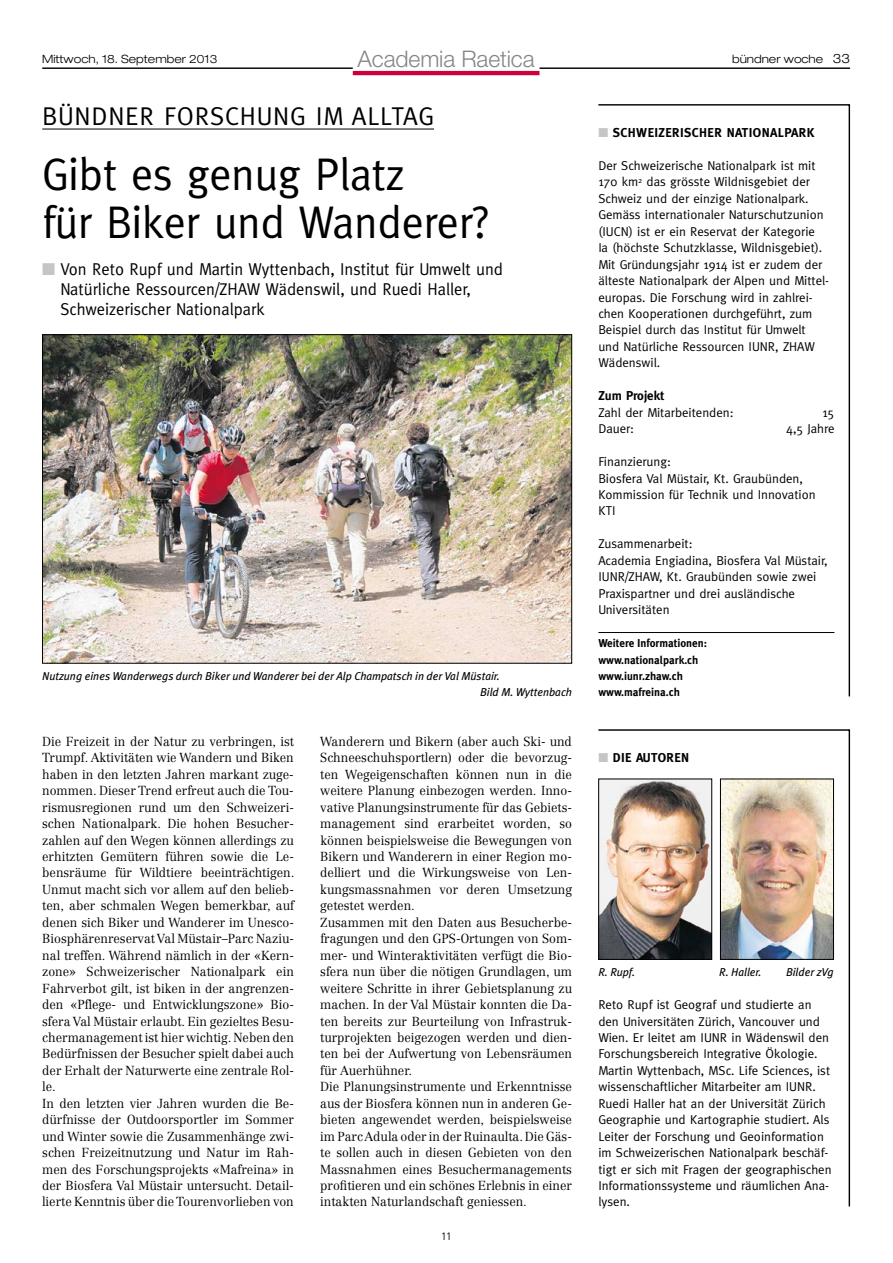
<style>
.page{position:relative;width:893px;height:1263px;background:#fff}
.page>*{position:absolute;margin:0;border:0;box-sizing:border-box;transform-origin:0 0}
.t1{font:45.75px/48.6px "Meta";letter-spacing:-.005em;color:#000;scale:.96 1}
.t2{font:25.8px "Meta";color:#000}
.t3{font:300 22.95px "Helvetica Neue LT Std";color:#868686}
.t4{font:17.1px/20.1px "Meta";color:#000;scale:.96 1}
.t5{font:300 12.9px/16.5px "Centennial LT Std";color:#000;scale:.96 1}
.t6{font:12.9px/16.5px "Meta";color:#000}
.t7{font:700 12.9px "Meta";letter-spacing:.03em;color:#000}
.t8{font:italic 11.4px/16.5px "Meta Plus";color:#000}
.t9{font:700 11.4px/16.5px "Meta Plus";color:#000;scale:.96 1}
.t10{font:300 expanded 11.4px "Helvetica Neue LT Std";color:#000}
.t11{font:10.5px "DIN";color:#000}
.s1{font-size:12.9px}
.s2{color:#c5c5c6}
.s3{font-weight:700}
</style>
<div class="page">
<hr style="left:42px;top:67px;width:808px;height:2px;background:#000">
<div style="left:353px;top:64px;width:186px;height:5px;background:#fff"></div>
<hr style="left:353px;top:71px;width:186px;height:4px;background:#ce003a">
<svg style="left:598px;top:104px;width:253px;height:593px"></svg>
<hr style="left:598px;top:632px;width:236px;height:1px;background:#000">
<img style="left:44px;top:336px;width:526px;height:325px">
<hr style="left:42px;top:129px;width:392px;height:1px;background:#000">
<svg style="left:598px;top:729px;width:253px;height:478px"></svg>
<img style="left:600px;top:781px;width:110px;height:177px">
<div style="left:598px;top:779px;width:114px;height:181px;border:1px solid #000"></div>
<img style="left:722px;top:781px;width:110px;height:177px">
<div style="left:720px;top:779px;width:114px;height:181px;border:1px solid #000"></div>
<p class="t10" style="left:42px;top:53px;width:177px">Mittwoch, 18. September 2013</p>
<p class="t3" style="left:358px;top:45px;width:178px">Academia Raetica</p>
<p class="t10" style="left:732px;top:53px;width:120px">bündner woche <span class="s1">33</span></p>
<p class="t2" style="left:42px;top:101px;width:393px">BÜNDNER FORSCHUNG IM ALLTAG</p>
<p class="t1" style="left:42px;top:149px;width:466px">Gibt es genug Platz<br>für Biker und Wanderer?</p>
<p class="t4" style="left:61px;top:258px;width:462px;text-indent:-18px"><span class="s2">■</span> Von Reto Rupf und Martin Wyttenbach, Institut für Umwelt und<br>Natürliche Ressourcen/ZHAW Wädenswil, und Ruedi Haller,<br>Schweizerischer Nationalpark</p>
<p class="t8" style="left:480px;top:668px;width:93px;text-indent:-438px">Nutzung eines Wanderwegs durch Biker und Wanderer bei der Alp Champatsch in der Val Müstair.<br>Bild M. Wyttenbach</p>
<p class="t5" style="left:42px;top:733px;width:264px">Die Freizeit in der Natur zu verbringen, ist Trumpf. Aktivitäten wie Wandern und Biken haben in den letzten Jahren markant zuge&shy;nommen. Dieser Trend erfreut auch die Tou&shy;rismusregionen rund um den Schweizeri&shy;schen Nationalpark. Die hohen Besucher&shy;zahlen auf den Wegen können allerdings zu erhitzten Gemütern führen sowie die Le&shy;bensräume für Wildtiere beeinträchtigen.<br>Unmut macht sich vor allem auf den belieb&shy;ten, aber schmalen Wegen bemerkbar, auf denen sich Biker und Wanderer im Unesco-Biosphärenreservat Val Müstair–Parc Naziu&shy;nal treffen. Während nämlich in der «Kern&shy;zone» Schweizerischer Nationalpark ein Fahrverbot gilt, ist biken in der angrenzen&shy;den «Pflege- und Entwicklungszone» Bio&shy;sfera Val Müstair erlaubt. Ein gezieltes Besu&shy;chermanagement ist hier wichtig. Neben den Bedürfnissen der Besucher spielt dabei auch der Erhalt der Naturwerte eine zentrale Rol&shy;le.<br>In den letzten vier Jahren wurden die Be&shy;dürfnisse der Outdoorsportler im Sommer und Winter sowie die Zusammenhänge zwi&shy;schen Freizeitnutzung und Natur im Rah&shy;men des Forschungsprojekts «Mafreina» in der Biosfera Val Müstair untersucht. Detail&shy;lierte Kenntnis über dieTourenvorlieben von</p>
<p class="t5" style="left:320px;top:733px;width:264px">Wanderern und Bikern (aber auch Ski- und Schneeschuhsportlern) oder die bevorzug&shy;ten Wegeigenschaften können nun in die weitere Planung einbezogen werden. Inno&shy;vative Planungsinstrumente für das Gebiets&shy;management sind erarbeitet worden, so können beispielsweise die Bewegungen von Bikern und Wanderern in einer Region mo&shy;delliert und die Wirkungsweise von Len&shy;kungsmassnahmen vor deren Umsetzung getestet werden.<br>Zusammen mit den Daten aus Besucherbe&shy;fragungen und den GPS-Ortungen von Som&shy;mer- und Winteraktivitäten verfügt die Bio&shy;sfera nun über die nötigen Grundlagen, um weitere Schritte in ihrer Gebietsplanung zu machen. In der Val Müstair konnten die Da&shy;ten bereits zur Beurteilung von Infrastruk&shy;turprojekten beigezogen werden und dien&shy;ten bei der Aufwertung von Lebensräumen für Auerhühner.<br>Die Planungsinstrumente und Erkenntnisse aus der Biosfera können nun in anderen Ge&shy;bieten angewendet werden, beispielsweise im ParcAdula oder in der Ruinaulta.Die Gäs&shy;te sollen auch in diesen Gebieten von den Massnahmen eines Besuchermanagements profitieren und ein schönes Erlebnis in einer intakten Naturlandschaft geniessen.</p>
<p class="t11" style="left:441px;top:1229px;width:12px">11</p>
<p class="t7" style="left:598px;top:125px;width:218px"><span class="s2">■</span> SCHWEIZERISCHER NATIONALPARK</p>
<p class="t6" style="left:598px;top:157px;width:232px">Der Schweizerische Nationalpark ist mit 170 km<sup>2</sup> das grösste Wildnisgebiet der Schweiz und der einzige Nationalpark.<br>Gemäss internationaler Naturschutzunion (IUCN) ist er ein Reservat der Kategorie<br>Ia (höchste Schutzklasse, Wildnisgebiet).<br>Mit Gründungsjahr 1914 ist er zudem der älteste Nationalpark der Alpen und Mittel&shy;europas. Die Forschung wird in zahlrei&shy;chen Kooperationen durchgeführt, zum Beispiel durch das Institut für Umwelt und Natürliche Ressourcen IUNR, ZHAW Wädenswil.</p>
<p class="t6" style="left:598px;top:387px;width:137px"><span class="s3">Zum Projekt<br></span>Zahl der Mitarbeitenden:</p>
<p class="t6" style="left:822px;top:404px;width:14px">15</p>
<p class="t6" style="left:598px;top:420px;width:37px">Dauer:</p>
<p class="t6" style="left:786px;top:420px;width:50px">4,5 Jahre</p>
<p class="t6" style="left:598px;top:453px;width:219px">Finanzierung:<br>Biosfera Val Müstair, Kt. Graubünden,<br>Kommission für Technik und Innovation<br>KTI</p>
<p class="t6" style="left:598px;top:535px;width:231px">Zusammenarbeit:<br>Academia Engiadina, Biosfera Val Müstair,<br>IUNR/ZHAW, Kt. Graubünden sowie zwei<br>Praxispartner und drei ausländische<br>Universitäten</p>
<p class="t9" style="left:598px;top:635px;width:115px">Weitere Informationen: www.nationalpark.ch www.iunr.zhaw.ch www.mafreina.ch</p>
<p class="t7" style="left:598px;top:750px;width:92px"><span class="s2">■</span> DIE AUTOREN</p>
<p class="t8" style="left:598px;top:964px;width:38px">R. Rupf.</p>
<p class="t8" style="left:719px;top:964px;width:44px">R. Haller.</p>
<p class="t8" style="left:786px;top:964px;width:49px">Bilder zVg</p>
<p class="t6" style="left:598px;top:996px;width:235px">Reto Rupf ist Geograf und studierte an den Universitäten Zürich, Vancouver und Wien. Er leitet am IUNR in Wädenswil den Forschungsbereich Integrative Ökologie.<br>Martin Wyttenbach, MSc. Life Sciences, ist wissenschaftlicher Mitarbeiter am IUNR.<br>Ruedi Haller hat an der Universität Zürich Geographie und Kartographie studiert. Als Leiter der Forschung und Geoinformation im Schweizerischen Nationalpark beschäf&shy;tigt er sich mit Fragen der geographischen Informationssysteme und räumlichen Ana&shy;lysen.</p>
</div>
